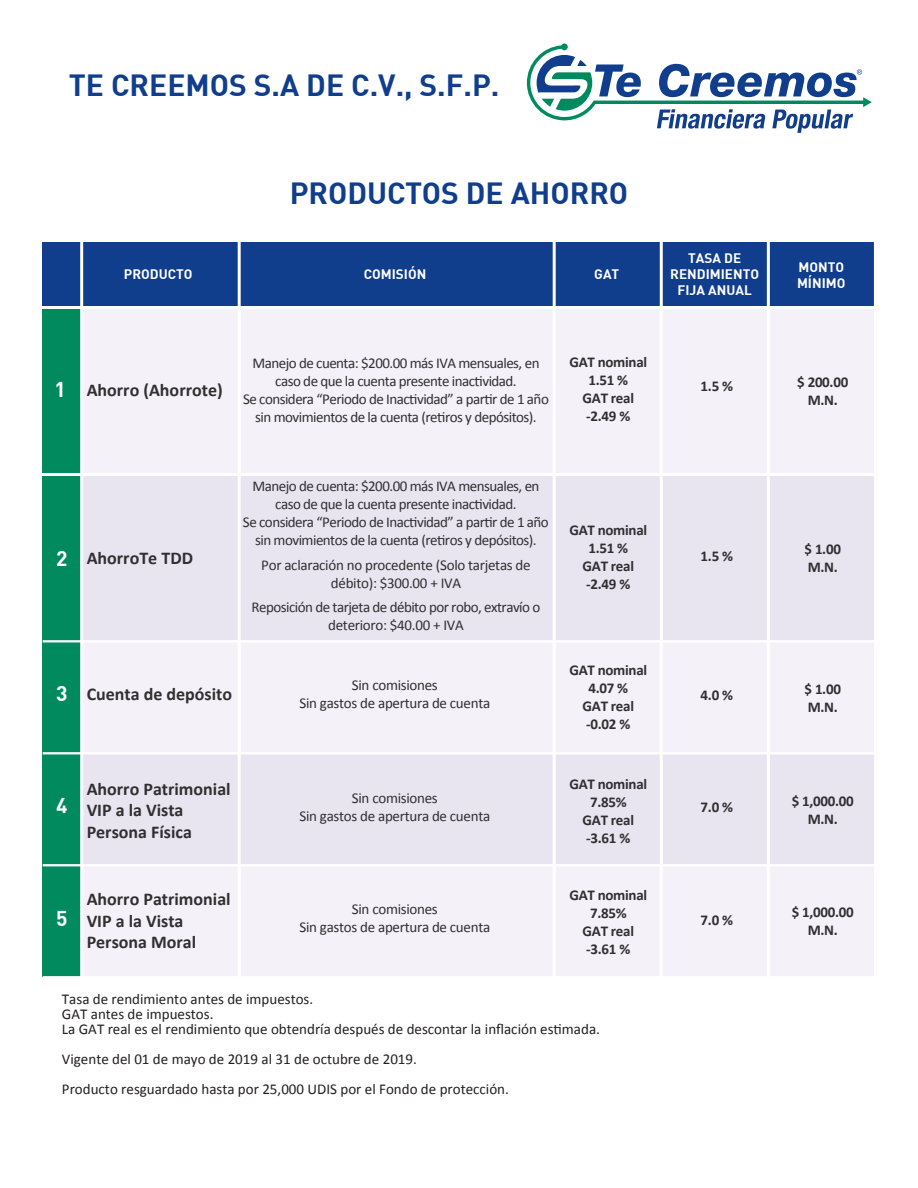
<style>
.page{position:relative;width:918px;height:1188px;background:#fff}
.page>*{position:absolute;margin:0;border:0;box-sizing:border-box;transform-origin:0 0}
.t1{font:700 30px "DIN";color:#103d8c}
.t2{font:700 21px "DIN";color:#fff}
.t3{font:700 18px/21.6px "Calibri";color:#312f30}
.t4{font:15px/18px "Calibri";letter-spacing:-.035em;color:#312f30;text-align:center}
.t5{font:15px/15px "Calibri";color:#231f20}
.t6{font:700 15px/18px "Calibri";letter-spacing:-.02em;color:#312f30;text-align:center}
.t7{font:700 13.5px/16.2px "DIN";color:#fff;text-align:center}
</style>
<div class="page">
<svg style="left:527px;top:43px;width:345px;height:90px"></svg>
<div style="left:42px;top:286px;width:834px;height:691px;background:#f5f1f8"></div>
<div style="left:42px;top:476px;width:832px;height:165px;background:#e8e5f1"></div>
<div style="left:43px;top:754px;width:832px;height:112px;background:#e8e5f1"></div>
<div style="left:42px;top:286px;width:40px;height:691px;background:#008a5e"></div>
<div style="left:42px;top:242px;width:834px;height:65px;background:#103d8c"></div>
<hr style="left:43px;top:976px;width:833px;height:2px;background:#fff">
<hr style="left:43px;top:864px;width:833px;height:2px;background:#fff">
<hr style="left:43px;top:752px;width:833px;height:2px;background:#fff">
<hr style="left:43px;top:640px;width:833px;height:2px;background:#fff">
<hr style="left:80px;top:191px;width:3px;height:786px;background:#fff">
<hr style="left:238px;top:191px;width:3px;height:786px;background:#fff">
<hr style="left:553px;top:191px;width:3px;height:786px;background:#fff">
<hr style="left:874px;top:185px;width:3px;height:800px;background:#fff">
<hr style="left:767px;top:185px;width:3px;height:800px;background:#fff">
<hr style="left:660px;top:185px;width:3px;height:800px;background:#fff">
<hr style="left:43px;top:473px;width:833px;height:3px;background:#fff">
<hr style="left:43px;top:306px;width:833px;height:3px;background:#fff">
<h1 class="t1" style="left:69px;top:66px;width:432px">TE CREEMOS S.A DE C.V., S.F.P.</h1>
<h1 class="t1" style="left:290px;top:174px;width:340px">PRODUCTOS DE AHORRO</h1>
<p class="t7" style="left:124px;top:265px;width:70px">PRODUCTO</p>
<p class="t7" style="left:364px;top:265px;width:64px">COMISIÓN</p>
<p class="t7" style="left:594px;top:265px;width:27px">GAT</p>
<h2 class="t2" style="left:55px;top:376px;width:13px">1</h2>
<p class="t3" style="left:87px;top:379px;width:138px">Ahorro (Ahorrote)</p>
<p class="t4" style="left:243px;top:355px;width:307px">Manejo de cuenta: $200.00 más IVA mensuales, en caso de que la cuenta presente inactividad.<br>Se considera “Periodo de Inactividad” a partir de 1 año sin movimientos de la cuenta (retiros y depósitos).</p>
<p class="t6" style="left:569px;top:353px;width:79px">GAT nominal<br>1.51 %<br>GAT real -2.49 %</p>
<h2 class="t2" style="left:56px;top:545px;width:13px">2</h2>
<p class="t3" style="left:87px;top:548px;width:108px">AhorroTe TDD</p>
<p class="t4" style="left:243px;top:477px;width:307px">Manejo de cuenta: $200.00 más IVA mensuales, en caso de que la cuenta presente inactividad.<br>Se considera “Periodo de Inactividad” a partir de 1 año sin movimientos de la cuenta (retiros y depósitos).</p>
<p class="t4" style="left:261px;top:556px;width:271px">Por aclaración no procedente (Solo tarjetas de débito): $300.00 + IVA</p>
<p class="t4" style="left:252px;top:598px;width:290px">Reposición de tarjeta de débito por robo, extravío o deterioro: $40.00 + IVA</p>
<p class="t6" style="left:569px;top:521px;width:79px">GAT nominal<br>1.51 %<br>GAT real -2.49 %</p>
<h2 class="t2" style="left:56px;top:679px;width:13px">3</h2>
<p class="t3" style="left:87px;top:684px;width:147px">Cuenta de depósito</p>
<p class="t4" style="left:299px;top:676px;width:192px">Sin comisiones<br>Sin gastos de apertura de cuenta</p>
<p class="t6" style="left:569px;top:661px;width:79px">GAT nominal<br>4.07 %<br>GAT real -0.02 %</p>
<h2 class="t2" style="left:56px;top:791px;width:13px">4</h2>
<p class="t3" style="left:87px;top:778px;width:146px">Ahorro Patrimonial<br>VIP a la Vista<br>Persona Física</p>
<p class="t4" style="left:299px;top:789px;width:192px">Sin comisiones<br>Sin gastos de apertura de cuenta</p>
<p class="t6" style="left:569px;top:775px;width:79px">GAT nominal<br>7.85%<br>GAT real -3.61 %</p>
<h2 class="t2" style="left:56px;top:904px;width:13px">5</h2>
<p class="t3" style="left:87px;top:888px;width:146px">Ahorro Patrimonial<br>VIP a la Vista<br>Persona Moral</p>
<p class="t4" style="left:299px;top:900px;width:192px">Sin comisiones<br>Sin gastos de apertura de cuenta</p>
<p class="t6" style="left:569px;top:886px;width:79px">GAT nominal<br>7.85%<br>GAT real -3.61 %</p>
<p class="t5" style="left:62px;top:991px;width:539px">Tasa de rendimiento antes de impuestos.<br>GAT antes de impuestos.<br>La GAT real es el rendimiento que obtendría después de descontar la inflación estimada.</p>
<p class="t5" style="left:62px;top:1044px;width:448px;line-height:30px">Vigente del 01 de mayo de 2019 al 31 de octubre de 2019.<br>Producto resguardado hasta por 25,000 UDIS por el Fondo de protección.</p>
<p class="t7" style="left:670px;top:249px;width:90px">TASA DE<br>RENDIMIENTO<br>FIJA ANUAL</p>
<p class="t7" style="left:797px;top:258px;width:50px;text-align:left">MONTO<br>MÍNIMO</p>
<p class="t6" style="left:701px;top:377px;width:34px">1.5 %</p>
<p class="t6" style="left:701px;top:547px;width:34px">1.5 %</p>
<p class="t6" style="left:701px;top:686px;width:34px">4.0 %</p>
<p class="t6" style="left:701px;top:798px;width:34px">7.0 %</p>
<p class="t6" style="left:701px;top:911px;width:34px">7.0 %</p>
<p class="t6" style="left:797px;top:373px;width:53px">$ 200.00<br>M.N.</p>
<p class="t6" style="left:805px;top:540px;width:38px;text-align:left">$ 1.00<br>M.N.</p>
<p class="t6" style="left:805px;top:680px;width:38px;text-align:left">$ 1.00<br>M.N.</p>
<p class="t6" style="left:792px;top:792px;width:63px">$ 1,000.00<br>M.N.</p>
<p class="t6" style="left:792px;top:903px;width:63px">$ 1,000.00<br>M.N.</p>
</div>
